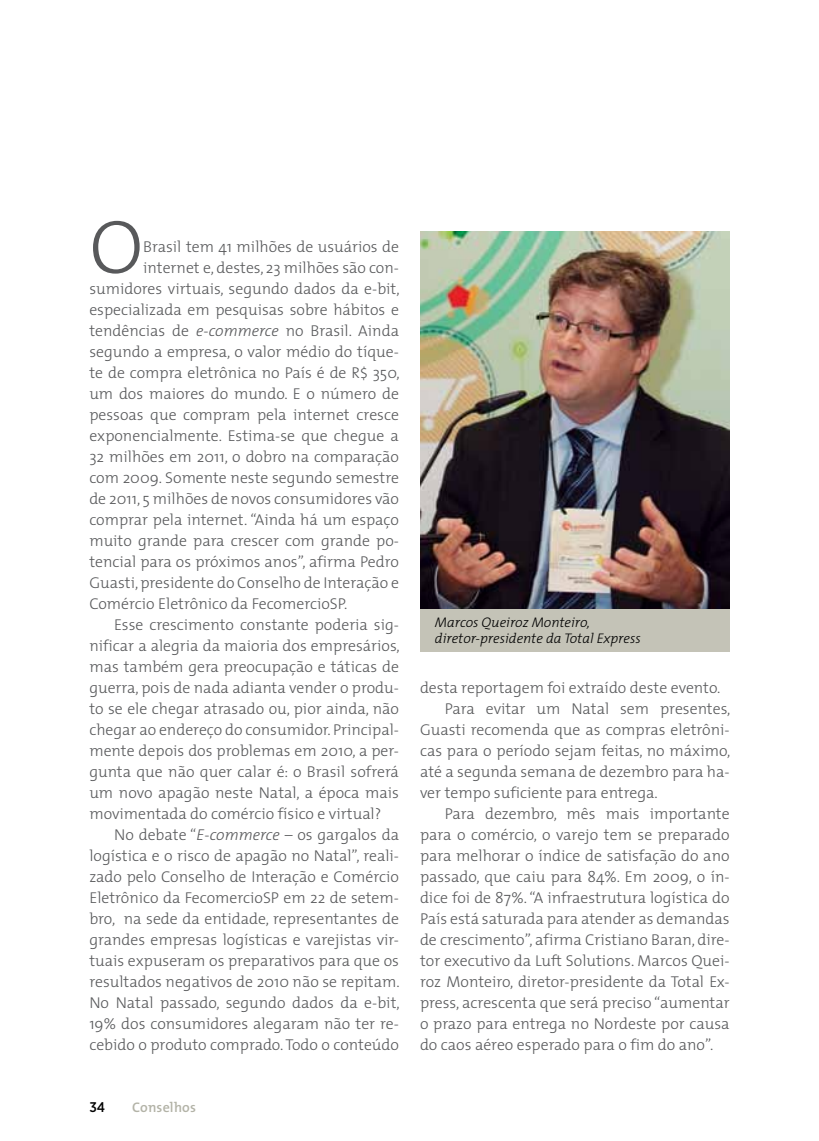
<style>
.page{position:relative;width:819px;height:1141px;background:#fff}
.page>*{position:absolute;margin:0;border:0;box-sizing:border-box;transform-origin:0 0}
.t1{font:300 76.3px "The Mix";color:#58595b}
.t2{font:300 15.75px "The Mix";color:#58595b}
.t3{font:italic 300 14px/15.8px "The Mix";color:#000}
.t4{font:600 14px "The Mix";color:#b3b3a7}
.t5{font:500 14px "Gotham Narrow";color:#000}
.s1{font-style:italic}
</style>
<div class="page">
<img style="left:420px;top:231px;width:309px;height:378px">
<div style="left:420px;top:609px;width:309px;height:42px;background:#c4c3b7"></div>
<h1 class="t1" style="left:89px;top:184px;width:55px">O</h1>
<p class="t2" style="left:143px;top:234px;width:257px">Brasil tem 41 milhões de usuários de</p>
<p class="t2" style="left:143px;top:255px;width:257px">internet e, destes, 23 milhões são con-</p>
<p class="t2" style="left:89px;top:276px;width:312px">sumidores virtuais, segundo dados da e-bit,</p>
<p class="t2" style="left:89px;top:297px;width:311px">especializada em pesquisas sobre hábitos e</p>
<p class="t2" style="left:89px;top:318px;width:311px">tendências de <span class="s1">e-commerce</span> no Brasil. Ainda</p>
<p class="t2" style="left:89px;top:339px;width:311px">segundo a empresa, o valor médio do tíque-</p>
<p class="t2" style="left:89px;top:360px;width:312px">te de compra eletrônica no País é de R$ 350,</p>
<p class="t2" style="left:89px;top:381px;width:311px">um dos maiores do mundo. E o número de</p>
<p class="t2" style="left:89px;top:402px;width:311px">pessoas que compram pela internet cresce</p>
<p class="t2" style="left:89px;top:423px;width:311px">exponencialmente. Estima-se que chegue a</p>
<p class="t2" style="left:89px;top:444px;width:311px">32 milhões em 2011, o dobro na comparação</p>
<p class="t2" style="left:89px;top:465px;width:311px">com 2009. Somente neste segundo semestre</p>
<p class="t2" style="left:89px;top:486px;width:311px">de 2011, 5 milhões de novos consumidores vão</p>
<p class="t2" style="left:89px;top:507px;width:311px">comprar pela internet. “Ainda há um espaço</p>
<p class="t2" style="left:89px;top:528px;width:311px">muito grande para crescer com grande po-</p>
<p class="t2" style="left:89px;top:549px;width:311px">tencial para os próximos anos”, afirma Pedro</p>
<p class="t2" style="left:89px;top:570px;width:311px">Guasti, presidente do Conselho de Interação e</p>
<p class="t2" style="left:89px;top:591px;width:259px">Comércio Eletrônico da FecomercioSP.</p>
<p class="t2" style="left:114px;top:612px;width:286px">Esse crescimento constante poderia sig-</p>
<p class="t2" style="left:89px;top:633px;width:312px">nificar a alegria da maioria dos empresários,</p>
<p class="t2" style="left:89px;top:654px;width:311px">mas também gera preocupação e táticas de</p>
<p class="t2" style="left:89px;top:675px;width:311px">guerra, pois de nada adianta vender o produ-</p>
<p class="t2" style="left:89px;top:696px;width:311px">to se ele chegar atrasado ou, pior ainda, não</p>
<p class="t2" style="left:89px;top:717px;width:311px">chegar ao endereço do consumidor. Principal-</p>
<p class="t2" style="left:89px;top:738px;width:311px">mente depois dos problemas em 2010, a per-</p>
<p class="t2" style="left:89px;top:759px;width:311px">gunta que não quer calar é: o Brasil sofrerá</p>
<p class="t2" style="left:89px;top:780px;width:311px">um novo apagão neste Natal, a época mais</p>
<p class="t2" style="left:89px;top:801px;width:293px">movimentada do comércio físico e virtual?</p>
<p class="t2" style="left:114px;top:822px;width:286px">No debate “<span class="s1">E-commerce</span> – os gargalos da</p>
<p class="t2" style="left:89px;top:843px;width:311px">logística e o risco de apagão no Natal”, reali-</p>
<p class="t2" style="left:89px;top:864px;width:311px">zado pelo Conselho de Interação e Comércio</p>
<p class="t2" style="left:89px;top:885px;width:311px">Eletrônico da FecomercioSP em 22 de setem-</p>
<p class="t2" style="left:89px;top:905px;width:311px">bro, na sede da entidade, representantes de</p>
<p class="t2" style="left:89px;top:926px;width:311px">grandes empresas logísticas e varejistas vir-</p>
<p class="t2" style="left:89px;top:947px;width:311px">tuais expuseram os preparativos para que os</p>
<p class="t2" style="left:89px;top:968px;width:312px">resultados negativos de 2010 não se repitam.</p>
<p class="t2" style="left:89px;top:989px;width:312px">No Natal passado, segundo dados da e-bit,</p>
<p class="t2" style="left:89px;top:1010px;width:311px">19% dos consumidores alegaram não ter re-</p>
<p class="t2" style="left:89px;top:1031px;width:311px">cebido o produto comprado. Todo o conteúdo</p>
<p class="t5" style="left:89px;top:1098px;width:17px">34</p>
<p class="t4" style="left:132px;top:1096px;width:65px">Conselhos</p>
<p class="t3" style="left:435px;top:614px;width:207px">Marcos Queiroz Monteiro, diretor-presidente da Total Express</p>
<p class="t2" style="left:420px;top:674px;width:302px">desta reportagem foi extraído deste evento.</p>
<p class="t2" style="left:445px;top:695px;width:287px">Para evitar um Natal sem presentes,</p>
<p class="t2" style="left:420px;top:716px;width:311px">Guasti recomenda que as compras eletrôni-</p>
<p class="t2" style="left:420px;top:737px;width:312px">cas para o período sejam feitas, no máximo,</p>
<p class="t2" style="left:420px;top:758px;width:311px">até a segunda semana de dezembro para ha-</p>
<p class="t2" style="left:420px;top:779px;width:239px">ver tempo suficiente para entrega.</p>
<p class="t2" style="left:445px;top:800px;width:286px">Para dezembro, mês mais importante</p>
<p class="t2" style="left:420px;top:821px;width:311px">para o comércio, o varejo tem se preparado</p>
<p class="t2" style="left:420px;top:842px;width:311px">para melhorar o índice de satisfação do ano</p>
<p class="t2" style="left:420px;top:863px;width:311px">passado, que caiu para 84%. Em 2009, o ín-</p>
<p class="t2" style="left:420px;top:884px;width:311px">dice foi de 87%. “A infraestrutura logística do</p>
<p class="t2" style="left:420px;top:905px;width:311px">País está saturada para atender as demandas</p>
<p class="t2" style="left:420px;top:926px;width:311px">de crescimento”, afirma Cristiano Baran, dire-</p>
<p class="t2" style="left:420px;top:947px;width:311px">tor executivo da Luft Solutions. Marcos Quei-</p>
<p class="t2" style="left:420px;top:968px;width:311px">roz Monteiro, diretor-presidente da Total Ex-</p>
<p class="t2" style="left:420px;top:989px;width:311px">press, acrescenta que será preciso “aumentar</p>
<p class="t2" style="left:420px;top:1010px;width:311px">o prazo para entrega no Nordeste por causa</p>
<p class="t2" style="left:420px;top:1031px;width:295px">do caos aéreo esperado para o fim do ano”.</p>
</div>
